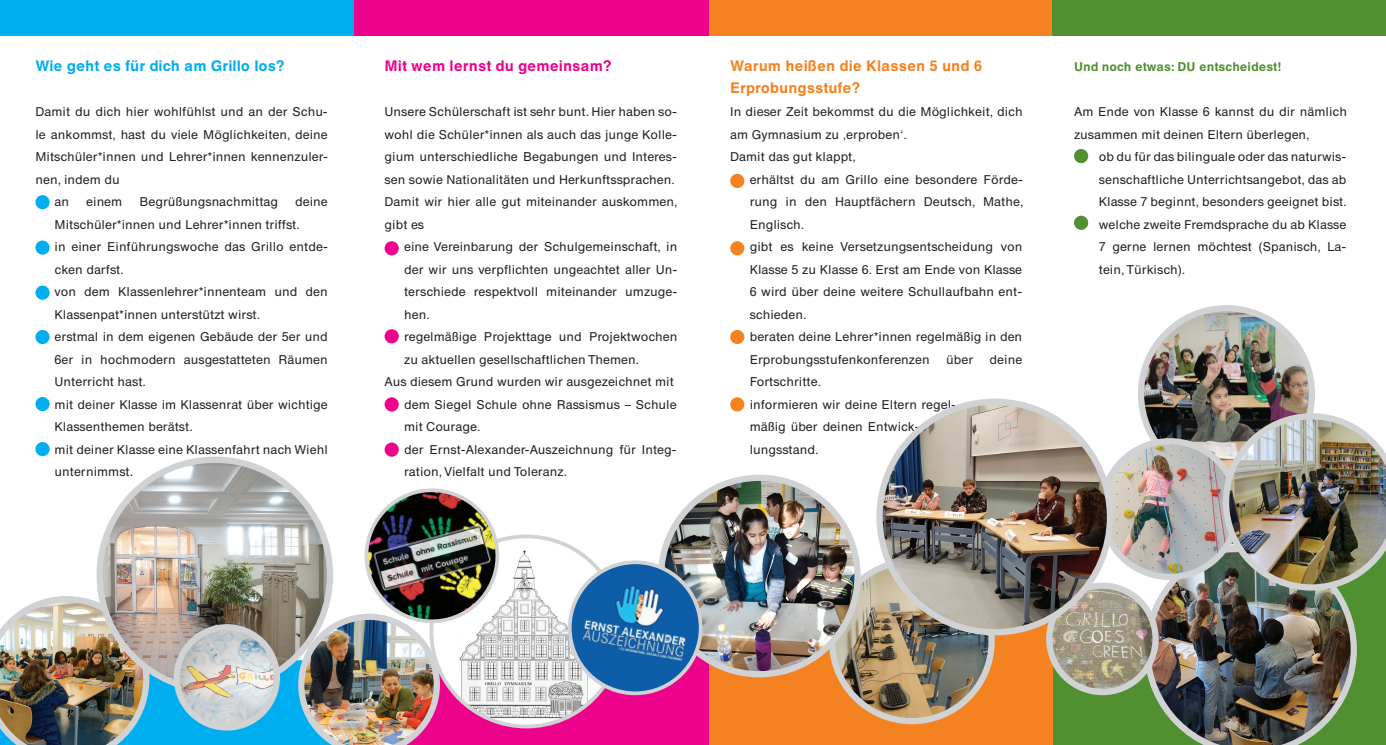
<style>
.page{position:relative;width:1386px;height:745px;background:#fff}
.page>*{position:absolute;margin:0;border:0;box-sizing:border-box;transform-origin:0 0}
.t1{font:700 15px/22.5px "Helvetica Greek";color:#f58220}
.t2{font:700 15px "Helvetica Greek";color:#00aeef}
.t3{font:700 15px "Helvetica Greek";color:#ed028c}
.t4{font:12.5px/22.5px "Helvetica Greek Upright";color:#231f20}
.t5{font:700 12.5px "Helvetica Greek";color:#509030}
</style>
<div class="page">
<div style="left:0;top:585px;width:353px;height:159px;background:#00aeef"></div>
<div style="left:354px;top:585px;width:355px;height:159px;background:#ed028c"></div>
<div style="left:1052px;top:508px;width:333px;height:236px;background:#509030"></div>
<div style="left:1074px;top:543px;width:161px;height:86px;background:#fff"></div>
<img style="left:1144px;top:576px;width:212px;height:168px">
<img style="left:1141px;top:308px;width:170px;height:171px;border-radius:85px">
<div style="left:1137px;top:305px;width:178px;height:177px;border:6px solid #d1d2d4;border-radius:50%"></div>
<img style="left:1108px;top:441px;width:114px;height:135px">
<div style="left:1098px;top:438px;width:142px;height:141px;border:6px solid #d1d2d4;border-radius:50%"></div>
<div style="left:0;top:0;width:354px;height:35px;background:#00aeef"></div>
<div style="left:354px;top:0;width:355px;height:35px;background:#ed028c"></div>
<div style="left:709px;top:0;width:343px;height:35px;background:#f58220"></div>
<div style="left:709px;top:585px;width:343px;height:159px;background:#f58220"></div>
<div style="left:1052px;top:0;width:333px;height:35px;background:#509030"></div>
<img style="left:1222px;top:413px;width:163px;height:177px">
<img style="left:504px;top:539px;width:116px;height:184px">
<img style="left:1049px;top:585px;width:106px;height:106px;border-radius:53px">
<div style="left:1046px;top:582px;width:112px;height:112px;border:6px solid #d1d2d4;border-radius:50%"></div>
<div style="left:35px;top:195px;width:15px;height:14px;background:#00aeef;border-radius:50%"></div>
<div style="left:35px;top:240px;width:15px;height:14px;background:#00aeef;border-radius:50%"></div>
<div style="left:35px;top:285px;width:15px;height:14px;background:#00aeef;border-radius:50%"></div>
<div style="left:35px;top:330px;width:15px;height:14px;background:#00aeef;border-radius:50%"></div>
<div style="left:35px;top:396px;width:15px;height:15px;background:#00aeef;border-radius:50%"></div>
<svg style="left:35px;top:441px;width:15px;height:15px"></svg>
<div style="left:384px;top:241px;width:15px;height:14px;background:#ed028c;border-radius:50%"></div>
<div style="left:384px;top:329px;width:15px;height:14px;background:#ed028c;border-radius:50%"></div>
<div style="left:384px;top:397px;width:15px;height:14px;background:#ed028c;border-radius:50%"></div>
<div style="left:384px;top:442px;width:15px;height:14px;background:#ed028c;border-radius:50%"></div>
<div style="left:730px;top:174px;width:14px;height:14px;background:#f58220;border-radius:50%"></div>
<div style="left:730px;top:241px;width:14px;height:14px;background:#f58220;border-radius:50%"></div>
<div style="left:730px;top:330px;width:14px;height:14px;background:#f58220;border-radius:50%"></div>
<div style="left:730px;top:397px;width:14px;height:14px;background:#f58220;border-radius:50%"></div>
<div style="left:1074px;top:149px;width:14px;height:14px;background:#509030;border-radius:50%"></div>
<div style="left:1074px;top:215px;width:14px;height:15px;background:#509030;border-radius:50%"></div>
<img style="left:0;top:585px;width:149px;height:159px">
<img style="left:832px;top:561px;width:159px;height:159px;border-radius:80px">
<div style="left:829px;top:558px;width:165px;height:165px;border:6px solid #d1d2d4;border-radius:50%"></div>
<img style="left:100px;top:463px;width:198px;height:225px">
<img style="left:177px;top:627px;width:100px;height:100px;border-radius:50px">
<div style="left:174px;top:623px;width:106px;height:107px;border:6px solid #d1d2d4;border-radius:50%"></div>
<img style="left:298px;top:488px;width:206px;height:256px">
<img style="left:661px;top:477px;width:196px;height:196px;border-radius:98px">
<div style="left:658px;top:474px;width:202px;height:203px;border:6px solid #d1d2d4;border-radius:50%"></div>
<img style="left:879px;top:405px;width:229px;height:227px">
<div style="left:876px;top:398px;width:237px;height:237px;border:6px solid #d1d2d4;border-radius:50%"></div>
<img style="left:570px;top:562px;width:130px;height:130px;border-radius:65px">
<div style="left:568px;top:560px;width:134px;height:134px;border:4px solid #d1d2d4;border-radius:50%"></div>
<p class="t2" style="left:35px;top:57px;width:251px">Wie geht es für dich am Grillo los?</p>
<p class="t4" style="left:35px;top:100px;width:294px">Damit du dich hier wohlfühlst und an der Schu-</p>
<p class="t4" style="left:35px;top:123px;width:294px">le ankommst, hast du viele Möglichkeiten, deine</p>
<p class="t4" style="left:35px;top:145px;width:294px">Mitschüler*innen und Lehrer*innen kennenzuler-</p>
<p class="t4" style="left:35px;top:168px;width:86px">nen, indem du</p>
<p class="t4" style="left:55px;top:190px;width:16px">an</p>
<p class="t4" style="left:86px;top:190px;width:38px">einem</p>
<p class="t4" style="left:139px;top:190px;width:140px">Begrüßungsnachmittag</p>
<p class="t4" style="left:55px;top:190px;width:275px;text-indent:241px">deine<br>Mitschüler*innen und Lehrer*innen triffst.<br>in einer Einführungswoche das Grillo entde&shy;cken darfst.<br>von dem Klassenlehrer*innenteam und den<br>Klassenpat*innen unterstützt wirst.<br>erstmal in dem eigenen Gebäude der 5er und<br>6er in hochmodern ausgestatteten Räumen<br>Unterricht hast.<br>mit deiner Klasse im Klassenrat über wichtige<br>Klassenthemen berätst.<br>mit deiner Klasse eine Klassenfahrt nach Wiehl unternimmst.</p>
<p class="t3" style="left:384px;top:57px;width:229px">Mit wem lernst du gemeinsam?</p>
<p class="t4" style="left:384px;top:100px;width:294px">Unsere Schülerschaft ist sehr bunt. Hier haben so&shy;wohl die Schüler*innen als auch das junge Kolle&shy;gium unterschiedliche Begabungen und Interes&shy;sen sowie Nationalitäten und Herkunftssprachen.<br>Damit wir hier alle gut miteinander auskommen, gibt es</p>
<p class="t4" style="left:404px;top:235px;width:275px">eine Vereinbarung der Schulgemeinschaft, in</p>
<p class="t4" style="left:404px;top:258px;width:275px">der wir uns verpflichten ungeachtet aller Un-</p>
<p class="t4" style="left:404px;top:280px;width:275px">terschiede respektvoll miteinander umzuge-</p>
<p class="t4" style="left:404px;top:303px;width:27px">hen.</p>
<p class="t4" style="left:404px;top:325px;width:275px">regelmäßige Projekttage und Projektwochen</p>
<p class="t4" style="left:404px;top:348px;width:237px">zu aktuellen gesellschaftlichen Themen.</p>
<p class="t4" style="left:384px;top:370px;width:291px">Aus diesem Grund wurden wir ausgezeichnet mit</p>
<p class="t4" style="left:404px;top:393px;width:274px">dem Siegel Schule ohne Rassismus – Schule</p>
<p class="t4" style="left:404px;top:415px;width:78px">mit Courage.</p>
<p class="t4" style="left:404px;top:438px;width:274px">der Ernst-Alexander-Auszeichnung für Integ-</p>
<p class="t4" style="left:404px;top:460px;width:165px">ration, Vielfalt und Toleranz.</p>
<p class="t1" style="left:730px;top:55px;width:253px">Warum heißen die Klassen 5 und 6<br>Erprobungsstufe?</p>
<p class="t4" style="left:730px;top:100px;width:294px">In dieser Zeit bekommst du die Möglichkeit, dich am Gymnasium zu ‚erproben‘.<br>Damit das gut klappt,</p>
<p class="t4" style="left:749px;top:168px;width:275px">erhältst du am Grillo eine besondere Förde&shy;rung in den Hauptfächern Deutsch, Mathe, Englisch.<br>gibt es keine Versetzungsentscheidung von Klasse 5 zu Klasse 6. Erst am Ende von Klasse 6 wird über deine weitere Schullaufbahn ent&shy;schieden.<br>beraten deine Lehrer*innen regelmäßig in den Erprobungsstufenkonferenzen</p>
<p class="t4" style="left:946px;top:348px;width:29px">über</p>
<p class="t4" style="left:989px;top:348px;width:34px">deine</p>
<p class="t4" style="left:749px;top:370px;width:208px">Fortschritte.<br>informieren wir deine Eltern regel&shy;mäßig über deinen Entwick&shy;lungsstand.</p>
<p class="t5" style="left:1074px;top:59px;width:209px">Und noch etwas: DU entscheidest!</p>
<p class="t4" style="left:1074px;top:100px;width:274px">Am Ende von Klasse 6 kannst du dir nämlich zusammen mit deinen Eltern überlegen,</p>
<p class="t4" style="left:1098px;top:145px;width:249px;text-align:justify">ob du für das bilinguale oder das naturwis&shy;senschaftliche Unterrichtsangebot, das ab Klasse 7 beginnt, besonders geeignet bist. welche zweite Fremdsprache du ab Klasse 7 gerne lernen möchtest (Spanisch, La&shy;tein, Türkisch).</p>
</div>
